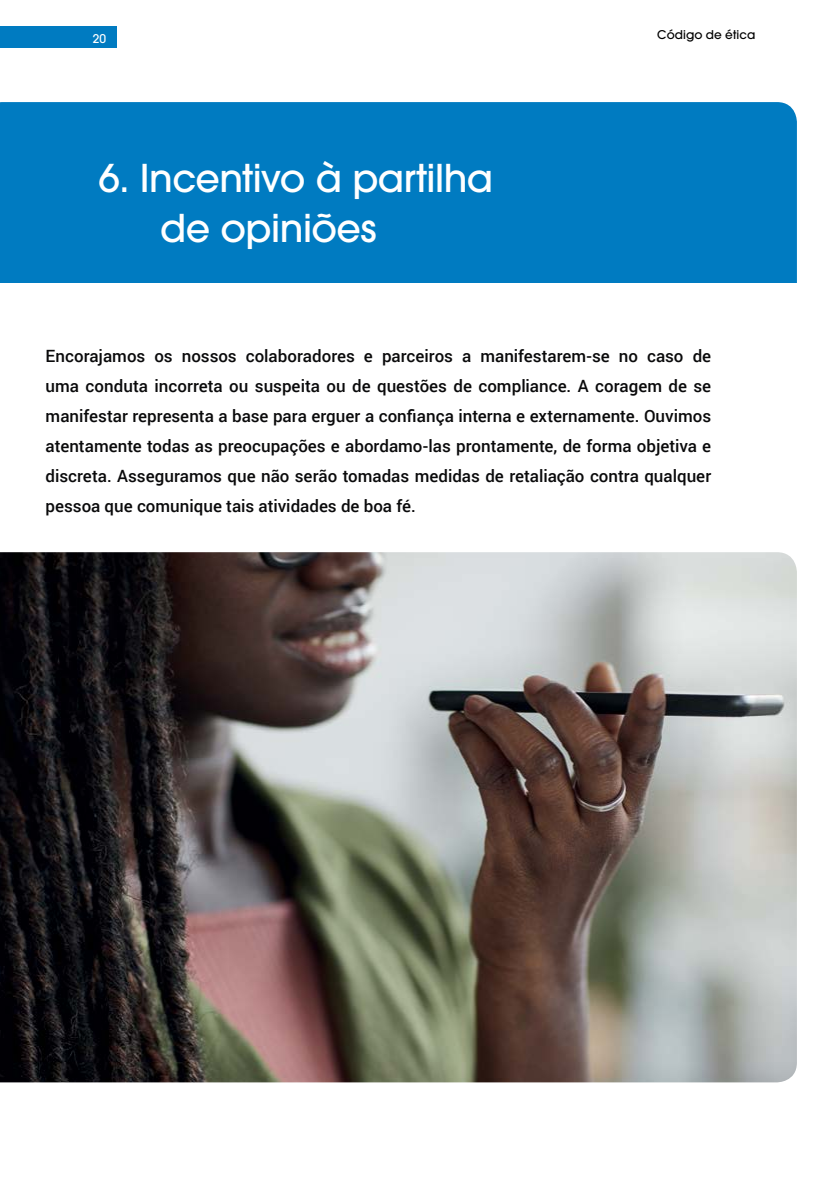
<style>
.page{position:relative;width:840px;height:1191px;background:#fff}
.page>*{position:absolute;margin:0;border:0;box-sizing:border-box;transform-origin:0 0}
.t1{font:500 38px/50px "ITC Avant Garde Pro";letter-spacing:-.015em;color:#fff}
.t2{font:500 17px/30px "Roboto";color:#0a0a0b;text-align:justify}
.t3{font:500 12px "ITC Avant Garde Pro";letter-spacing:.005em;color:#000}
.t4{font:500 12px "ITC Avant Garde Pro";color:#fff}
</style>
<div class="page">
<div style="left:0;top:102px;width:796px;height:181px;background:#007bc1"></div>
<img style="left:0;top:552px;width:796px;height:530px">
<div style="left:0;top:26px;width:117px;height:22px;background:#007bc1"></div>
<p class="t4" style="left:86px;top:31px;width:22px">020</p>
<p class="t3" style="left:657px;top:27px;width:99px">Código de ética</p>
<h1 class="t1" style="left:160px;top:153px;width:334px;text-indent:-61px">6. Incentivo à partilha de opiniões</h1>
<p class="t2" style="left:46px;top:340px;width:666px">Encorajamos os nossos colaboradores e parceiros a manifestarem-se no caso de uma conduta incorreta ou suspeita ou de questões de compliance. A coragem de se manifestar representa a base para erguer a confiança interna e externamente. Ouvimos atentamente todas as preocupações e abordamo-las prontamente, de forma objetiva e discreta. Asseguramos que não serão tomadas medidas de retaliação contra qualquer pessoa que comunique tais atividades de boa fé.</p>
</div>
